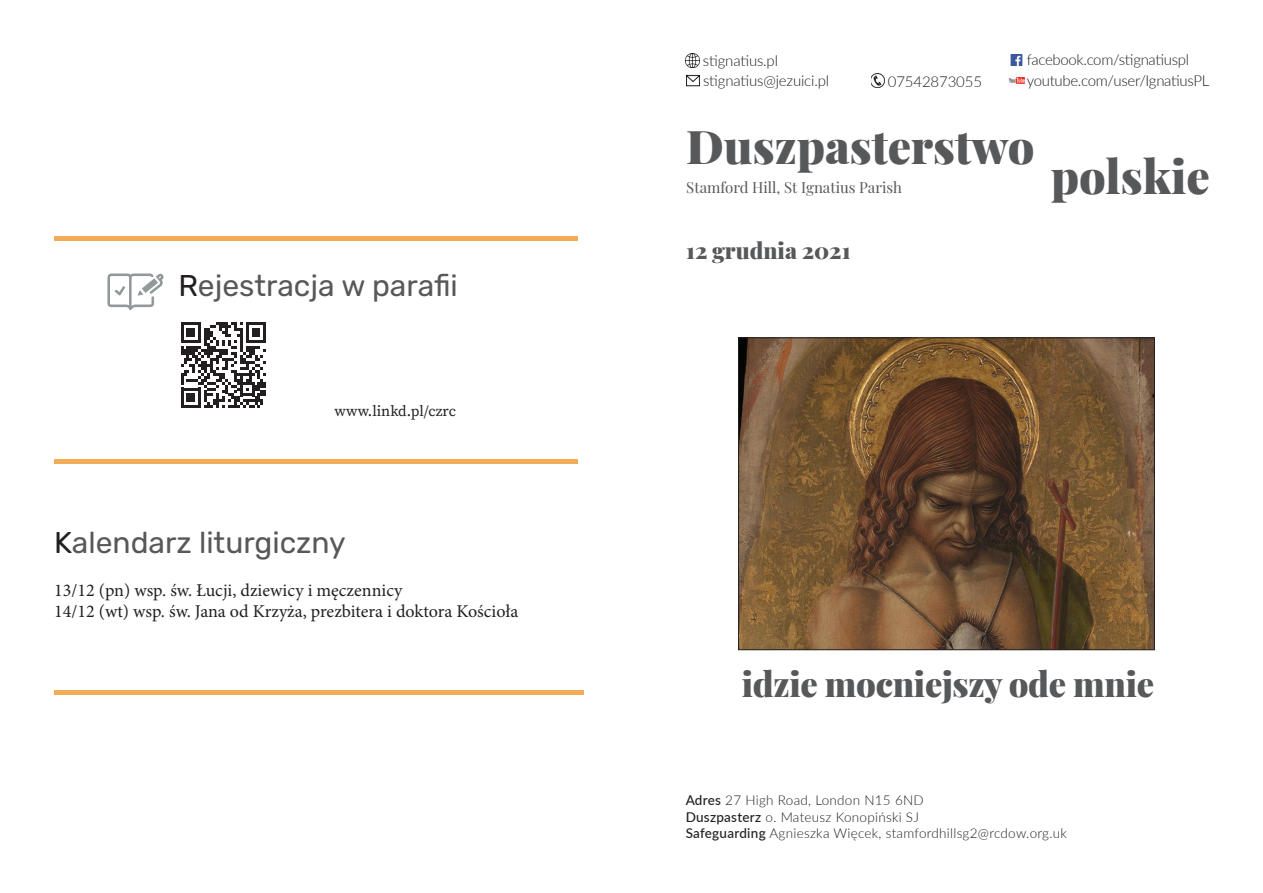
<style>
.page{position:relative;width:1263px;height:893px;background:#fff}
.page>*{position:absolute;margin:0;border:0;box-sizing:border-box;transform-origin:0 0}
.t1{font:900 46.5px "Playfair Display";color:#57585a}
.t2{font:900 34.5px "Playfair Display";letter-spacing:-.01em;color:#57585a}
.t3{font:30px "Rubik";color:#57585a}
.t4{font:900 22.5px "Playfair Display";color:#57585a}
.t5{font:18px "Minion Pro";color:#231f20}
.t6{font:300 15px "Lato";letter-spacing:-.02em;color:#231f20}
.t7{font:15px "Playfair Display";color:#57585a}
.akapit{font:15px "Source Serif Pro";color:#231f20}
.t8{font:300 13.5px "Lato";letter-spacing:.02em;color:#231f20}
.s1{color:#231f20}
.s2{font-weight:500}
</style>
<div class="page">
<img style="left:686px;top:74px;width:14px;height:13px">
<img style="left:1010px;top:54px;width:13px;height:11px">
<svg style="left:871px;top:74px;width:13px;height:13px"></svg>
<svg style="left:686px;top:54px;width:13px;height:13px"></svg>
<img style="left:1009px;top:76px;width:16px;height:8px">
<svg style="left:107px;top:273px;width:57px;height:37px"></svg>
<svg style="left:181px;top:322px;width:85px;height:86px"></svg>
<div style="left:54px;top:459px;width:523px;height:5px;background:#f2ac57"></div>
<div style="left:55px;top:236px;width:523px;height:5px;background:#f2ac57"></div>
<div style="left:54px;top:690px;width:530px;height:5px;background:#f2ac57"></div>
<img style="left:740px;top:339px;width:413px;height:309px">
<div style="left:738px;top:337px;width:417px;height:313px;border:1px solid #231f20"></div>
<p class="t3" style="left:178px;top:269px;width:281px"><span class="s1">R</span>ejestracja w parafii</p>
<p class="akapit" style="left:334px;top:401px;width:123px">www.linkd.pl/czrc</p>
<p class="t3" style="left:54px;top:526px;width:293px"><span class="s1">K</span>alendarz liturgiczny</p>
<p class="t5" style="left:54px;top:578px;width:350px">13/12 (pn) wsp. św. Łucji, dziewicy i męczennicy</p>
<p class="t5" style="left:54px;top:600px;width:466px">14/12 (wt) wsp. św. Jana od Krzyża, prezbitera i doktora Kościoła</p>
<p class="t6" style="left:703px;top:50px;width:77px">stignatius.pl</p>
<p class="t6" style="left:703px;top:70px;width:128px">stignatius@jezuici.pl</p>
<p class="t6" style="left:888px;top:71px;width:96px">07542873055</p>
<p class="t6" style="left:1027px;top:49px;width:164px">facebook.com/stignatiuspl</p>
<p class="t6" style="left:1027px;top:70px;width:184px">youtube.com/user/IgnatiusPL</p>
<p class="t1" style="left:686px;top:110px;width:350px">Duszpasterstwo</p>
<p class="t7" style="left:686px;top:176px;width:217px">Stamford Hill, St Ignatius Parish</p>
<p class="t4" style="left:686px;top:233px;width:166px">12 grudnia 2021</p>
<p class="t1" style="left:1051px;top:139px;width:161px">polskie</p>
<p class="t2" style="left:742px;top:657px;width:414px">idzie mocniejszy ode mnie</p>
<p class="t8" style="left:686px;top:791px;width:240px"><span class="s2">Adres</span> 27 High Road, London N15 6ND</p>
<p class="t8" style="left:686px;top:807px;width:235px"><span class="s2">Duszpasterz</span> o. Mateusz Konopiński SJ</p>
<p class="t8" style="left:686px;top:824px;width:383px"><span class="s2">Safeguarding</span> Agnieszka Więcek, stamfordhillsg2@rcdow.org.uk</p>
</div>
